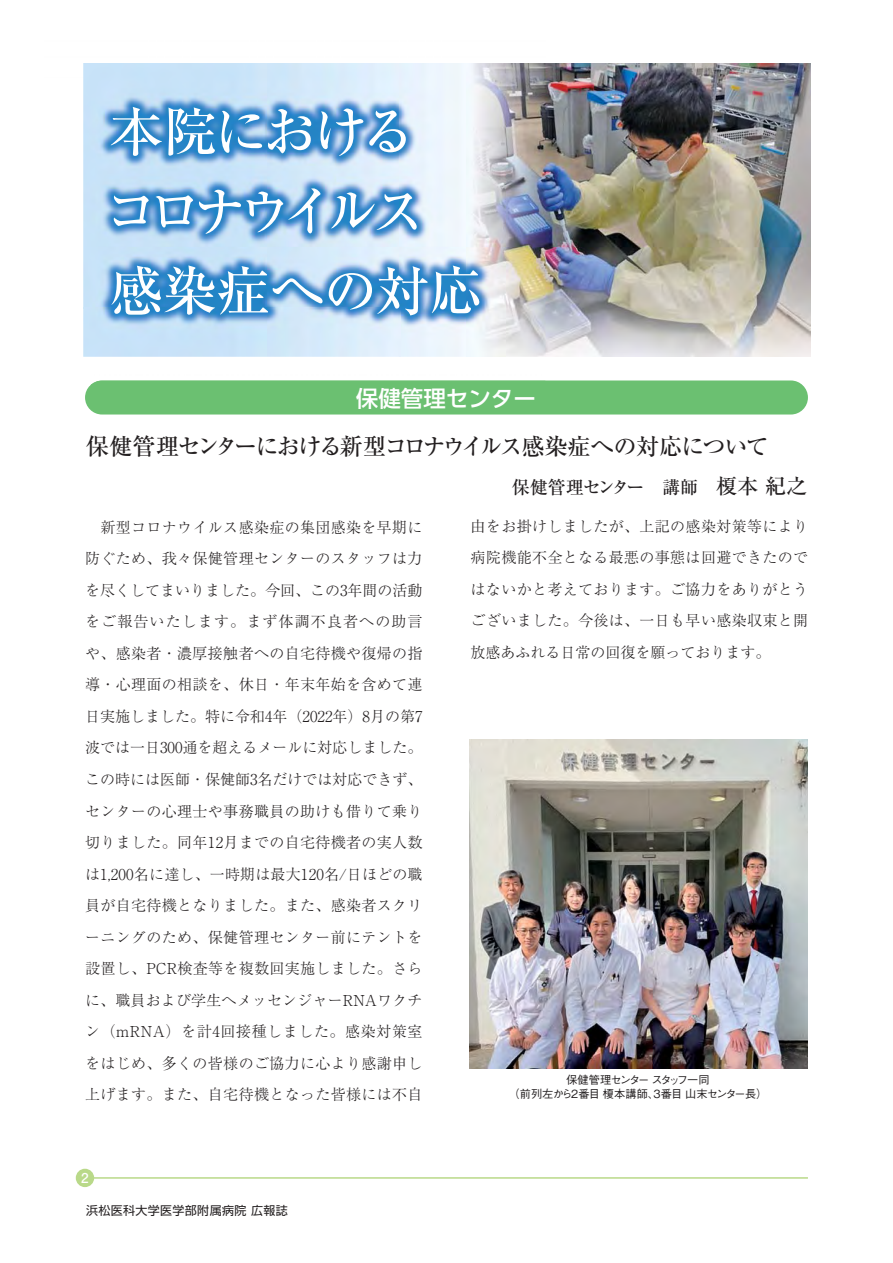
<style>
.page{position:relative;width:893px;height:1263px;background:#fff}
.page>*{position:absolute;margin:0;border:0;box-sizing:border-box;transform-origin:0 0}
.t1{font:54px/79.5px "Ryumin Pro Medium 90 pv RKSJ H";letter-spacing:-.065em;color:#fff}
.t2{font:23.25px "Ryumin Pro Medium 90 pv RKSJ H";letter-spacing:-.08em;color:#231f20}
.t3{font:22.5px "UD Shin Go Pr 6 Medium 90 pv RKSJ H";color:#fff}
.t4{font:18px "Ryumin Pro Medium 90 pv RKSJ H";letter-spacing:-.03em;color:#231f20}
.t5{font:15px/31.5px "Ryumin Pro Light 90 pv RKSJ H";letter-spacing:.025em;color:#231f20;text-align:justify}
.t6{font:13.5px "Futo Go B101 Pro Bold 90 pv RKSJ H";color:#fff}
.t7{font:12px "Shin Go Pro Regular 90 pv RKSJ H";letter-spacing:.03em;color:#231f20}
.t8{font:11.25px/13.5px "Gothic BBB Pro Medium 90 pv RKSJ H";letter-spacing:-.075em;color:#231f20;text-align:center}
.s1{font-size:21px}
</style>
<div class="page">
<img style="left:505px;top:63px;width:305px;height:294px">
<div style="left:85px;top:380px;width:723px;height:34px;background:#6bc071;border-radius:17px"></div>
<hr style="left:85px;top:1177px;width:723px;height:2px;background:#b9d989">
<div style="left:76px;top:1169px;width:18px;height:18px;background:#b9d989;border-radius:50%"></div>
<img style="left:470px;top:740px;width:338px;height:328px">
<img style="left:505px;top:63px;width:40px;height:27px">
<img style="left:83px;top:63px;width:384px;height:294px">
<img style="left:467px;top:63px;width:38px;height:294px">
<img style="left:90px;top:380px;width:455px;height:6px">
<h1 class="t1" style="left:104px;top:99px;width:381px">本院における<br>コロナウイルス感染症への対応</h1>
<h3 class="t3" style="left:356px;top:390px;width:181px">保健管理センター</h3>
<h2 class="t2" style="left:86px;top:437px;width:684px">保健管理センターにおける新型コロナウイルス感染症への対応について</h2>
<p class="t4" style="left:512px;top:481px;width:297px">保健管理センター　講師　<span class="s1">榎本 紀之</span></p>
<p class="t5" style="left:85px;top:514px;width:339px">　新型コロナウイルス感染症の集団感染を早期に防ぐため、我々保健管理センターのスタッフは力を尽くしてまいりました。今回、この3年間の活動をご報告いたします。まず体調不良者への助言や、感染者・濃厚接触者への自宅待機や復帰の指導・心理面の相談を、休日・年末年始を含めて連日実施しました。特に令和4年（2022年）8月の第7波では一日300通を超えるメールに対応しました。この時には医師・保健師3名だけでは対応できず、センターの心理士や事務職員の助けも借りて乗り切りました。同年12月までの自宅待機者の実人数は1,200名に達し、一時期は最大120名/日ほどの職員が自宅待機となりました。また、感染者スクリーニングのため、保健管理センター前にテントを設置し、PCR検査等を複数回実施しました。さらに、職員および学生へメッセンジャーRNAワクチン（mRNA）を計4回接種しました。感染対策室をはじめ、多くの皆様のご協力に心より感謝申し上げます。また、自宅待機となった皆様には不自</p>
<p class="t5" style="left:471px;top:512px;width:339px">由をお掛けしましたが、上記の感染対策等により病院機能不全となる最悪の事態は回避できたのではないかと考えております。ご協力をありがとうございました。今後は、一日も早い感染収束と開放感あふれる日常の回復を願っております。</p>
<p class="t8" style="left:509px;top:1075px;width:260px">保健管理センター スタッフ一同<br>（前列左から2番目 榎本講師、3番目 山末センター長）</p>
<p class="t6" style="left:81px;top:1173px;width:9px">2</p>
<p class="t7" style="left:86px;top:1206px;width:203px">浜松医科大学医学部附属病院 広報誌</p>
</div>
